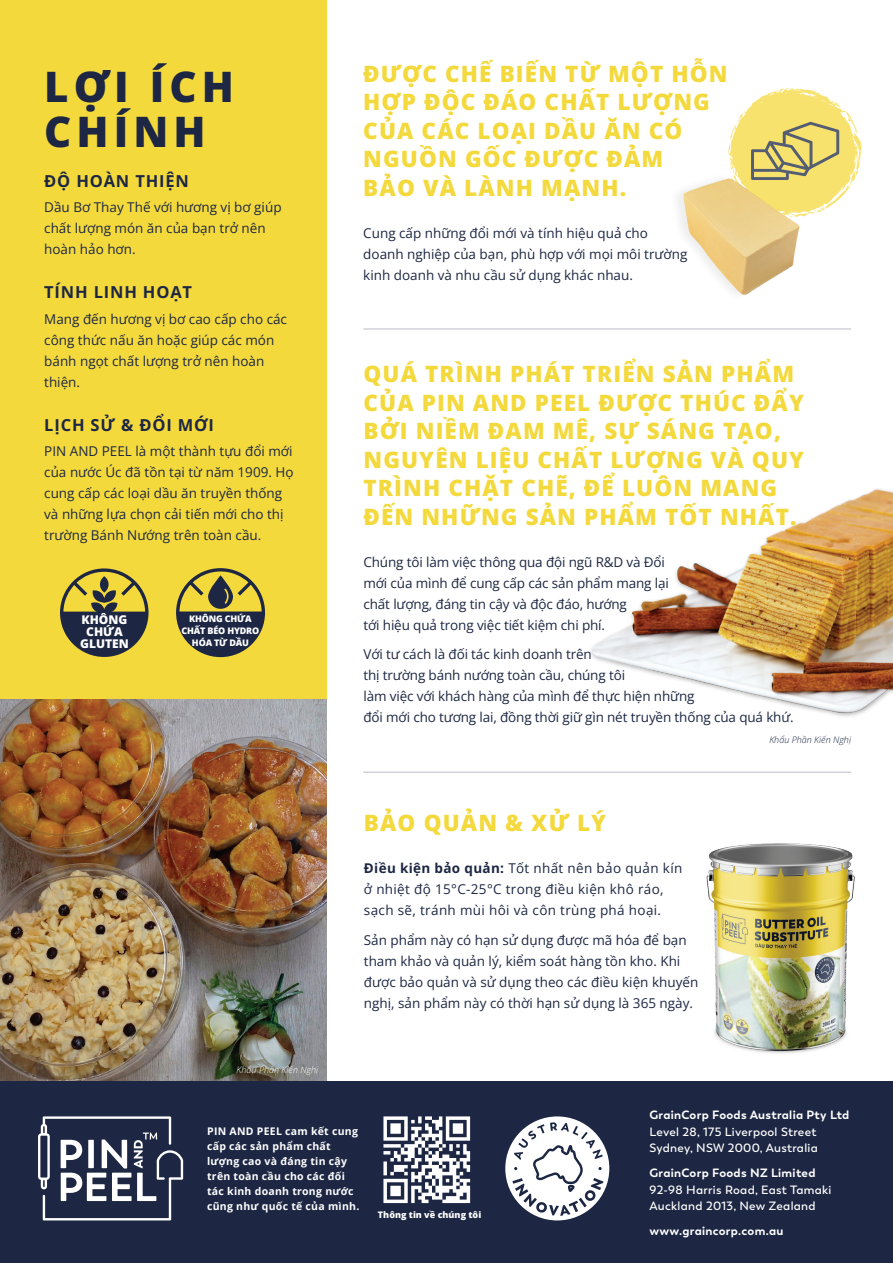
<style>
.page{position:relative;width:893px;height:1263px;background:#fff}
.page>*{position:absolute;margin:0;border:0;box-sizing:border-box;transform-origin:0 0}
.t1{font:800 42px/45px "Open Sans";letter-spacing:.12em;color:#1d2743}
.t2{font:800 22.5px/28.5px "Open Sans";letter-spacing:.05em;color:#f4d93c}
.t3{font:700 16.5px "Open Sans";letter-spacing:.05em;color:#1d2743}
.t4{font:13.5px/21px "Open Sans";color:#1d2743}
.t5{font:13.5px/21px "Open Sans";letter-spacing:.025em;color:#1d2743}
.t6{font:600 12px/16.5px "Boston";letter-spacing:.025em;color:#fff}
.t7{font:700 12px/16.5px "Boston";letter-spacing:.025em;color:#fff}
.t8{font:800 12px/12px "Open Sans";color:#fff;text-align:center}
.t9{font:700 10.5px/15px "Open Sans";letter-spacing:.025em;color:#fff}
.t10{font:800 9px "Open Sans";letter-spacing:-.02em;color:#fff}
.t11{font:800 9px "Open Sans";color:#fff}
.t12{font:italic 300 9px "Open Sans";color:#fff}
.t13{font:italic 300 9px "Open Sans";color:#1d2743}
.s1{font-weight:700}
.s2{font-weight:600}
</style>
<div class="page">
<svg style="left:728px;top:88px;width:133px;height:129px"></svg>
<img style="left:0;top:698px;width:326px;height:383px">
<div style="left:669px;top:172px;width:131px;height:130px;background:#231f20;opacity:.08"></div>
<img style="left:683px;top:179px;width:117px;height:116px">
<div style="left:0;top:1081px;width:893px;height:182px;background:#1d2743"></div>
<div style="left:0;top:0;width:326px;height:698px;background:#f4d93c"></div>
<hr style="left:363px;top:329px;width:488px;height:1px;background:#bdbac4">
<div style="left:505px;top:1116px;width:104px;height:104px;background:#fff;border-radius:50%"></div>
<svg style="left:512px;top:1122px;width:91px;height:94px"></svg>
<svg style="left:383px;top:1116px;width:87px;height:87px"></svg>
<svg style="left:38px;top:1116px;width:145px;height:104px"></svg>
<hr style="left:363px;top:772px;width:488px;height:1px;background:#bdbac4">
<svg style="left:176px;top:568px;width:89px;height:89px"></svg>
<img style="left:591px;top:489px;width:302px;height:227px">
<img style="left:706px;top:843px;width:149px;height:211px">
<svg style="left:60px;top:568px;width:88px;height:89px"></svg>
<p class="t1" style="left:44px;top:63px;width:191px">LỢI ÍCH<br>CHÍNH</p>
<p class="t3" style="left:44px;top:169px;width:146px">ĐỘ HOÀN THIỆN</p>
<p class="t4" style="left:44px;top:196px;width:239px">Dầu Bơ Thay Thế với hương vị bơ giúp chất lượng món ăn của bạn trở nên hoàn hảo hơn.</p>
<p class="t3" style="left:44px;top:281px;width:149px">TÍNH LINH HOẠT</p>
<p class="t4" style="left:44px;top:308px;width:244px">Mang đến hương vị bơ cao cấp cho các công thức nấu ăn hoặc giúp các món bánh ngọt chất lượng trở nên hoàn thiện.</p>
<p class="t3" style="left:44px;top:413px;width:171px">LỊCH SỬ &amp; ĐỔI MỚI</p>
<p class="t4" style="left:44px;top:441px;width:251px">PIN AND PEEL là một thành tựu đổi mới của nước Úc đã tồn tại từ năm 1909. Họ cung cấp các loại dầu ăn truyền thống và những lựa chọn cải tiến mới cho thị trường Bánh Nướng trên toàn cầu.</p>
<p class="t8" style="left:82px;top:613px;width:47px">KHÔNG<br>CHỨA</p>
<p class="t8" style="left:80px;top:637px;width:50px">GLUTEN</p>
<p class="t10" style="left:189px;top:612px;width:64px">KHÔNG CHỨA</p>
<p class="t10" style="left:182px;top:624px;width:79px">CHẤT BÉO HYDRO</p>
<p class="t10" style="left:192px;top:636px;width:59px">HÓA TỪ DẦU</p>
<p class="t12" style="left:237px;top:1063px;width:83px">Khẩu Phần Kiến Nghị</p>
<p class="t2" style="left:363px;top:58px;width:366px">ĐƯỢC CHẾ BIẾN TỪ MỘT HỖN<br>HỢP ĐỘC ĐÁO CHẤT LƯỢNG<br>CỦA CÁC LOẠI DẦU ĂN CÓ<br>NGUỒN GỐC ĐƯỢC ĐẢM<br>BẢO VÀ LÀNH MẠNH.</p>
<p class="t4" style="left:363px;top:222px;width:326px">Cung cấp những đổi mới và tính hiệu quả cho doanh nghiệp của bạn, phù hợp với mọi môi trường kinh doanh và nhu cầu sử dụng khác nhau.</p>
<p class="t2" style="left:363px;top:359px;width:442px">QUÁ TRÌNH PHÁT TRIỂN SẢN PHẨM<br>CỦA PIN AND PEEL ĐƯỢC THÚC ĐẨY<br>BỞI NIỀM ĐAM MÊ, SỰ SÁNG TẠO,<br>NGUYÊN LIỆU CHẤT LƯỢNG VÀ QUY<br>TRÌNH CHẶT CHẼ, ĐỂ LUÔN MANG<br>ĐẾN NHỮNG SẢN PHẨM TỐT NHẤT.</p>
<p class="t4" style="left:363px;top:551px;width:307px">Chúng tôi làm việc thông qua đội ngũ R&amp;D và Đổi mới của mình để cung cấp các sản phẩm mang lại chất lượng, đáng tin cậy và độc đáo, hướng<br>tới hiệu quả trong việc tiết kiệm chi phí.</p>
<p class="t4" style="left:363px;top:644px;width:432px">Với tư cách là đối tác kinh doanh trên<br>thị trường bánh nướng toàn cầu, chúng tôi<br>làm việc với khách hàng của mình để thực hiện những<br>đổi mới cho tương lai, đồng thời giữ gìn nét truyền thống của quá khứ.</p>
<p class="t2" style="left:364px;top:808px;width:244px">BẢO QUẢN &amp; XỬ LÝ</p>
<p class="t5" style="left:364px;top:858px;width:320px"><span class="s1">Điều kiện bảo quản:</span> Tốt nhất nên bảo quản kín ở nhiệt độ 15°C-25°C trong điều kiện khô ráo, sạch sẽ, tránh mùi hôi và côn trùng phá hoại.</p>
<p class="t4" style="left:364px;top:929px;width:336px">Sản phẩm này có hạn sử dụng được mã hóa để bạn tham khảo và quản lý, kiểm soát hàng tồn kho. Khi được bảo quản và sử dụng theo các điều kiện khuyến nghị, sản phẩm này có thời hạn sử dụng là 365 ngày.</p>
<p class="t13" style="left:769px;top:734px;width:83px">Khẩu Phần Kiến Nghị</p>
<p class="t9" style="left:207px;top:1123px;width:154px">PIN AND PEEL cam kết cung cấp các sản phẩm chất lượng cao và đáng tin cậy trên toàn cầu cho các đối tác kinh doanh trong nước cũng như quốc tế của mình.</p>
<p class="t11" style="left:378px;top:1208px;width:105px">Thông tin về chúng tôi</p>
<p class="t7" style="left:649px;top:1107px;width:201px">GrainCorp Foods Australia Pty Ltd<br><span class="s2">Level 28, 175 Liverpool Street</span></p>
<p class="t6" style="left:649px;top:1140px;width:170px">Sydney, NSW 2000, Australia</p>
<p class="t6" style="left:649px;top:1165px;width:183px"><span class="s1">GrainCorp Foods NZ Limited<br></span>92-98 Harris Road, East Tamaki</p>
<p class="t6" style="left:649px;top:1198px;width:168px">Auckland 2013, New Zealand</p>
<p class="t7" style="left:649px;top:1223px;width:135px">www.graincorp.com.au</p>
</div>
